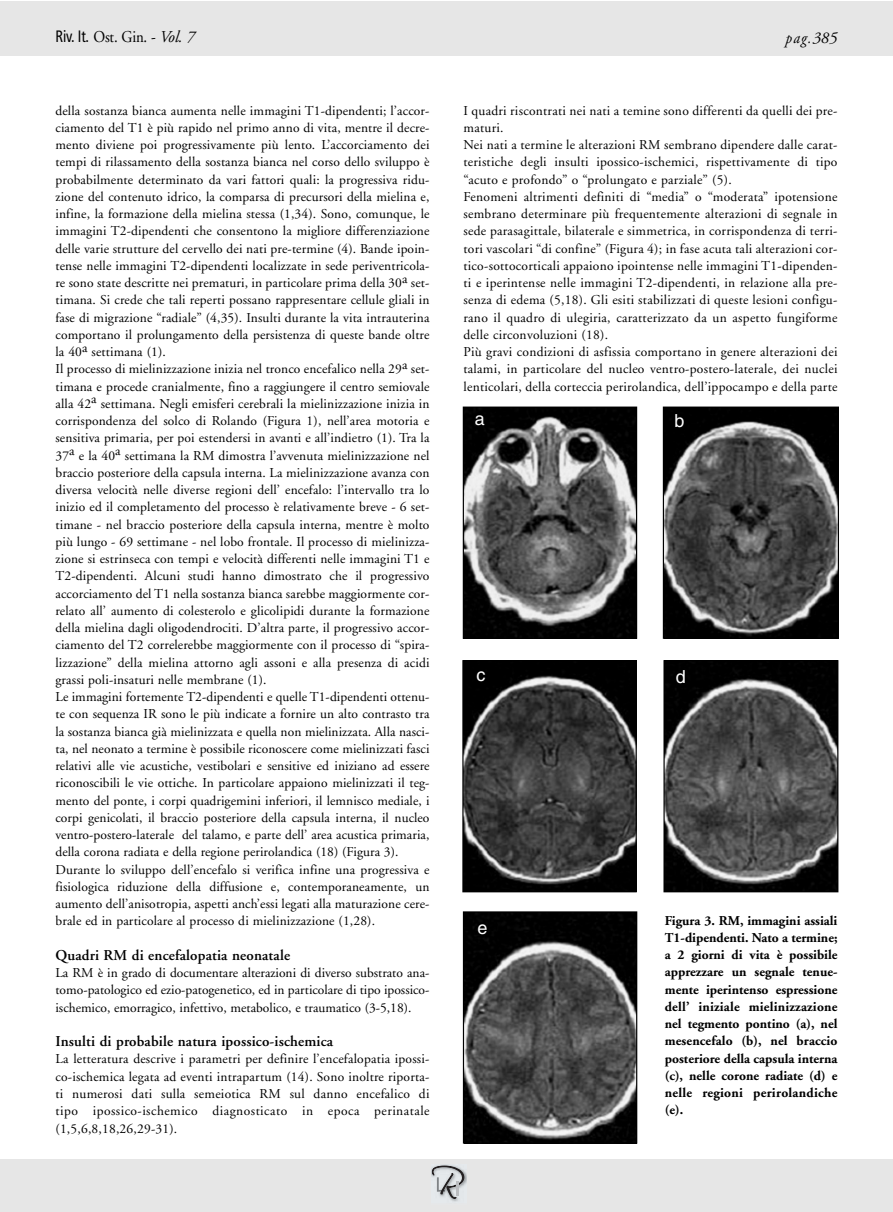
<style>
.page{position:relative;width:893px;height:1212px;background:#fff}
.page>*{position:absolute;margin:0;border:0;box-sizing:border-box;transform-origin:0 0}
.t1{font:18px "Helvetica";color:#fff}
.t2{font:16.5px "Adobe Garamond";letter-spacing:-.015em;color:#000;scale:.9 1}
.t3{font:italic 16.5px "Adobe Garamond";letter-spacing:.035em;color:#000;scale:.9 1}
.t4{font:600 15px "Adobe Garamond";letter-spacing:.01em;color:#000}
.t5{font:13.5px/17.2px "Adobe Garamond";letter-spacing:.01em;color:#000}
.t6{font:700 13.5px/17.2px "Adobe Garamond";letter-spacing:.02em;color:#000;text-align:justify}
.s1{font-family:"Frutiger";font-stretch:condensed}
.s2{font-style:italic}
</style>
<div class="page">
<div style="left:0;top:1px;width:892px;height:54px;background:#e6e6e6"></div>
<div style="left:0;top:1159px;width:892px;height:53px;background:#e6e6e6"></div>
<svg style="left:432px;top:1164px;width:34px;height:38px"></svg>
<img style="left:665px;top:408px;width:172px;height:229px">
<div style="left:663px;top:406px;width:176px;height:233px;border:1px solid #000"></div>
<img style="left:464px;top:662px;width:171px;height:228px">
<div style="left:462px;top:660px;width:175px;height:232px;border:1px solid #000"></div>
<img style="left:665px;top:662px;width:171px;height:228px">
<div style="left:663px;top:660px;width:175px;height:232px;border:1px solid #000"></div>
<img style="left:465px;top:408px;width:170px;height:229px">
<div style="left:463px;top:406px;width:174px;height:233px;border:1px solid #000"></div>
<img style="left:465px;top:913px;width:170px;height:228px">
<div style="left:463px;top:911px;width:174px;height:232px;border:1px solid #000"></div>
<p class="t2" style="left:55px;top:30px;width:157px"><span class="s1">Riv. It.</span> Ost. Gin. - <span class="s2">Vol. 7</span></p>
<p class="t5" style="left:55px;top:103px;width:376px">della sostanza bianca aumenta nelle immagini T1-dipendenti; l’accor&shy;ciamento del T1 è più rapido nel primo anno di vita, mentre il decre&shy;mento diviene poi progressivamente più lento. L’accorciamento dei tempi di rilassamento della sostanza bianca nel corso dello sviluppo è probabilmente determinato da vari fattori quali: la progressiva ridu&shy;zione del contenuto idrico, la comparsa di precursori della mielina e, infine, la formazione della mielina stessa (1,34). Sono, comunque, le immagini T2-dipendenti che consentono la migliore differenziazione delle varie strutture del cervello dei nati pre-termine (4). Bande ipoin&shy;tense nelle immagini T2-dipendenti localizzate in sede periventricola&shy;re sono state descritte nei prematuri, in particolare prima della 30a set&shy;timana. Si crede che tali reperti possano rappresentare cellule gliali in fase di migrazione “radiale” (4,35). Insulti durante la vita intrauterina comportano il prolungamento della persistenza di queste bande oltre la 40a settimana (1).<br>Il processo di mielinizzazione inizia nel tronco encefalico nella 29a set&shy;timana e procede cranialmente, fino a raggiungere il centro semiovale alla 42a settimana. Negli emisferi cerebrali la mielinizzazione inizia in corrispondenza del solco di Rolando (Figura 1), nell’area motoria e sensitiva primaria, per poi estendersi in avanti e all’indietro (1). Tra la 37a e la 40a settimana la RM dimostra l’avvenuta mielinizzazione nel braccio posteriore della capsula interna. La mielinizzazione avanza con diversa velocità nelle diverse regioni dell’ encefalo: l’intervallo tra lo inizio ed il completamento del processo è relativamente breve - 6 set&shy;timane - nel braccio posteriore della capsula interna, mentre è molto più lungo - 69 settimane - nel lobo frontale. Il processo di mielinizza&shy;zione si estrinseca con tempi e velocità differenti nelle immagini T1 e T2-dipendenti. Alcuni studi hanno dimostrato che il progressivo accorciamento del T1 nella sostanza bianca sarebbe maggiormente cor&shy;relato all’ aumento di colesterolo e glicolipidi durante la formazione della mielina dagli oligodendrociti. D’altra parte, il progressivo accor&shy;ciamento del T2 correlerebbe maggiormente con il processo di “spira&shy;lizzazione” della mielina attorno agli assoni e alla presenza di acidi grassi poli-insaturi nelle membrane (1).<br>Le immagini fortemente T2-dipendenti e quelle T1-dipendenti ottenu&shy;te con sequenza IR sono le più indicate a fornire un alto contrasto tra la sostanza bianca già mielinizzata e quella non mielinizzata. Alla nasci&shy;ta, nel neonato a termine è possibile riconoscere come mielinizzati fasci relativi alle vie acustiche, vestibolari e sensitive ed iniziano ad essere riconoscibili le vie ottiche. In particolare appaiono mielinizzati il teg&shy;mento del ponte, i corpi quadrigemini inferiori, il lemnisco mediale, i corpi genicolati, il braccio posteriore della capsula interna, il nucleo ventro-postero-laterale del talamo, e parte dell’ area acustica primaria, della corona radiata e della regione perirolandica (18) (Figura 3).<br>Durante lo sviluppo dell’encefalo si verifica infine una progressiva e fisiologica riduzione della diffusione e, contemporaneamente, un aumento dell’anisotropia, aspetti anch’essi legati alla maturazione cere&shy;brale ed in particolare al processo di mielinizzazione (1,28).</p>
<p class="t4" style="left:56px;top:949px;width:236px">Quadri RM di encefalopatia neonatale</p>
<p class="t5" style="left:56px;top:965px;width:375px;text-align:justify">La RM è in grado di documentare alterazioni di diverso substrato ana&shy;tomo-patologico ed ezio-patogenetico, ed in particolare di tipo ipossico&shy;ischemico, emorragico, infettivo, metabolico, e traumatico (3-5,18).</p>
<p class="t4" style="left:56px;top:1035px;width:279px">Insulti di probabile natura ipossico-ischemica</p>
<p class="t5" style="left:56px;top:1052px;width:375px;text-align:justify">La letteratura descrive i parametri per definire l’encefalopatia ipossi&shy;co-ischemica legata ad eventi intrapartum (14). Sono inoltre riporta&shy;ti numerosi dati sulla semeiotica RM sul danno encefalico di tipo ipossico-ischemico diagnosticato in epoca perinatale (1,5,6,8,18,26,29-31).</p>
<p class="t3" style="left:786px;top:31px;width:59px">pag.385</p>
<p class="t5" style="left:463px;top:103px;width:375px">I quadri riscontrati nei nati a temine sono differenti da quelli dei pre&shy;maturi.<br>Nei nati a termine le alterazioni RM sembrano dipendere dalle carat&shy;teristiche degli insulti ipossico-ischemici, rispettivamente di tipo “acuto e profondo” o “prolungato e parziale” (5).<br>Fenomeni altrimenti definiti di “media” o “moderata” ipotensione sembrano determinare più frequentemente alterazioni di segnale in sede parasagittale, bilaterale e simmetrica, in corrispondenza di terri&shy;tori vascolari “di confine” (Figura 4); in fase acuta tali alterazioni cor&shy;tico-sottocorticali appaiono ipointense nelle immagini T1-dipenden&shy;ti e iperintense nelle immagini T2-dipendenti, in relazione alla pre&shy;senza di edema (5,18). Gli esiti stabilizzati di queste lesioni configu&shy;rano il quadro di ulegiria, caratterizzato da un aspetto fungiforme delle circonvoluzioni (18).<br>Più gravi condizioni di asfissia comportano in genere alterazioni dei talami, in particolare del nucleo ventro-postero-laterale, dei nuclei lenticolari, della corteccia perirolandica, dell’ippocampo e della parte</p>
<h1 class="t1" style="left:475px;top:412px;width:12px">a</h1>
<h1 class="t1" style="left:675px;top:414px;width:12px">b</h1>
<h1 class="t1" style="left:476px;top:668px;width:10px">c</h1>
<h1 class="t1" style="left:676px;top:670px;width:12px">d</h1>
<h1 class="t1" style="left:477px;top:921px;width:12px">e</h1>
<p class="t6" style="left:665px;top:913px;width:174px">Figura 3. RM, immagini assiali T1-dipendenti. Nato a termine; a 2 giorni di vita è possibile apprezzare un segnale tenue&shy;mente iperintenso espressione dell’ iniziale mielinizzazione nel tegmento pontino (a), nel mesencefalo (b), nel braccio posteriore della capsula interna (c), nelle corone radiate (d) e nelle regioni perirolandiche (e).</p>
</div>
